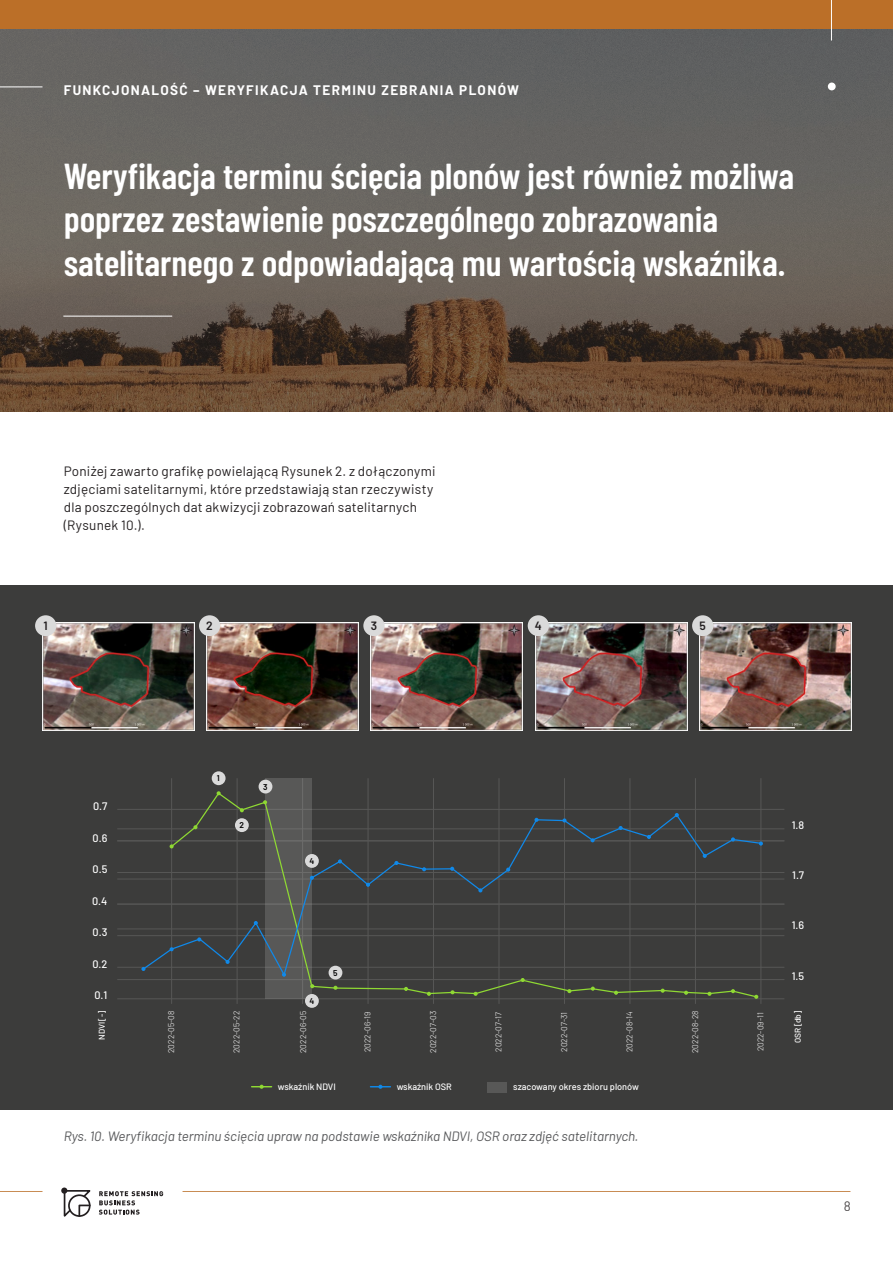
<style>
.page{position:relative;width:893px;height:1263px;background:#fff}
.page>*{position:absolute;margin:0;border:0;box-sizing:border-box;transform-origin:0 0}
.t1{font:600 36px/43.2px "Barlow Condensed";color:#fff}
.t2{font:13.5px/18px "Barlow";letter-spacing:.02em;color:#231f20}
.t3{font:italic 13.5px "Barlow";letter-spacing:-.005em;color:#57585a}
.t4{font:700 13.5px "Barlow";letter-spacing:.1em;color:#fff}
.t5{font:600 12px "Barlow";color:#231f20}
.t6{font:500 10.8px "Barlow";color:#fff}
.t7{font:500 9.15px "Barlow";color:#fff}
.t8{font:300 8.4px "Barlow";color:#fff}
.t9{font:500 8.4px "Barlow";color:#fff}
.t10{font:600 8.4px "Barlow";color:#000}
</style>
<div class="page">
<hr style="left:0;top:1191px;width:43px;height:1px;background:#bb6f28">
<hr style="left:183px;top:1191px;width:667px;height:1px;background:#bb6f28">
<svg style="left:61px;top:1187px;width:6px;height:7px"></svg>
<svg style="left:63px;top:1189px;width:100px;height:28px"></svg>
<img style="left:0;top:28px;width:893px;height:383px">
<hr style="left:63px;top:316px;width:109px;height:1px;background:#fff">
<div style="left:828px;top:83px;width:8px;height:7px;background:#fff;border-radius:50%"></div>
<div style="left:0;top:0;width:893px;height:28px;background:#bb6f28"></div>
<hr style="left:0;top:87px;width:43px;height:1px;background:#fff">
<hr style="left:831px;top:0;width:1px;height:41px;background:#fff">
<div style="left:0;top:586px;width:893px;height:174px;background:#3c3c3b"></div>
<div style="left:0;top:746px;width:893px;height:364px;background:#3c3c3b"></div>
<hr style="left:171px;top:778px;width:1px;height:226px;background:#575756">
<hr style="left:237px;top:778px;width:1px;height:226px;background:#575756">
<hr style="left:302px;top:778px;width:1px;height:226px;background:#575756">
<hr style="left:368px;top:778px;width:1px;height:226px;background:#575756">
<hr style="left:433px;top:778px;width:1px;height:226px;background:#575756">
<hr style="left:499px;top:778px;width:1px;height:226px;background:#575756">
<hr style="left:564px;top:778px;width:1px;height:226px;background:#575756">
<hr style="left:630px;top:778px;width:1px;height:226px;background:#575756">
<hr style="left:695px;top:778px;width:1px;height:226px;background:#575756">
<hr style="left:761px;top:778px;width:1px;height:226px;background:#575756">
<hr style="left:117px;top:809px;width:667px;height:1px;background:#575756">
<hr style="left:117px;top:841px;width:667px;height:1px;background:#575756">
<hr style="left:117px;top:872px;width:667px;height:1px;background:#575756">
<hr style="left:117px;top:935px;width:667px;height:1px;background:#575756">
<hr style="left:117px;top:967px;width:667px;height:1px;background:#575756">
<hr style="left:117px;top:979px;width:667px;height:1px;background:#575756">
<hr style="left:117px;top:929px;width:667px;height:1px;background:#575756">
<hr style="left:117px;top:904px;width:667px;height:1px;background:#575756">
<hr style="left:117px;top:879px;width:667px;height:1px;background:#575756">
<hr style="left:117px;top:840px;width:667px;height:1px;background:#575756">
<hr style="left:117px;top:828px;width:667px;height:1px;background:#575756">
<hr style="left:117px;top:998px;width:667px;height:1px;background:#575756">
<svg style="left:252px;top:1085px;width:20px;height:4px"></svg>
<svg style="left:370px;top:1085px;width:20px;height:4px"></svg>
<div style="left:487px;top:1082px;width:20px;height:10px;background:#585857"></div>
<div style="left:265px;top:778px;width:47px;height:221px;background:#585857"></div>
<div style="left:212px;top:771px;width:14px;height:14px;background:#dadada;border-radius:50%"></div>
<div style="left:259px;top:780px;width:13px;height:13px;background:#dadada;border-radius:50%"></div>
<div style="left:305px;top:994px;width:14px;height:14px;background:#dadada;border-radius:50%"></div>
<svg style="left:204px;top:791px;width:553px;height:207px"></svg>
<svg style="left:754px;top:995px;width:4px;height:4px"></svg>
<svg style="left:731px;top:989px;width:4px;height:4px"></svg>
<svg style="left:707px;top:992px;width:4px;height:4px"></svg>
<svg style="left:684px;top:991px;width:4px;height:4px"></svg>
<svg style="left:661px;top:989px;width:4px;height:4px"></svg>
<svg style="left:614px;top:991px;width:4px;height:4px"></svg>
<svg style="left:591px;top:986px;width:4px;height:5px"></svg>
<svg style="left:567px;top:989px;width:4px;height:4px"></svg>
<svg style="left:521px;top:978px;width:4px;height:4px"></svg>
<svg style="left:474px;top:992px;width:4px;height:4px"></svg>
<svg style="left:450px;top:990px;width:5px;height:4px"></svg>
<svg style="left:427px;top:992px;width:4px;height:4px"></svg>
<svg style="left:404px;top:987px;width:4px;height:4px"></svg>
<svg style="left:333px;top:986px;width:5px;height:4px"></svg>
<svg style="left:310px;top:984px;width:4px;height:4px"></svg>
<svg style="left:263px;top:800px;width:4px;height:4px"></svg>
<svg style="left:240px;top:808px;width:4px;height:4px"></svg>
<svg style="left:217px;top:791px;width:4px;height:4px"></svg>
<svg style="left:142px;top:813px;width:620px;height:165px"></svg>
<svg style="left:759px;top:841px;width:4px;height:4px"></svg>
<svg style="left:731px;top:837px;width:4px;height:4px"></svg>
<svg style="left:703px;top:854px;width:4px;height:4px"></svg>
<svg style="left:675px;top:813px;width:4px;height:4px"></svg>
<svg style="left:647px;top:835px;width:4px;height:4px"></svg>
<svg style="left:619px;top:826px;width:4px;height:4px"></svg>
<svg style="left:591px;top:838px;width:4px;height:4px"></svg>
<svg style="left:562px;top:818px;width:4px;height:4px"></svg>
<svg style="left:534px;top:818px;width:5px;height:4px"></svg>
<svg style="left:506px;top:867px;width:4px;height:5px"></svg>
<svg style="left:478px;top:888px;width:4px;height:4px"></svg>
<svg style="left:450px;top:867px;width:4px;height:4px"></svg>
<svg style="left:422px;top:867px;width:4px;height:4px"></svg>
<svg style="left:394px;top:861px;width:4px;height:4px"></svg>
<svg style="left:366px;top:883px;width:4px;height:4px"></svg>
<svg style="left:338px;top:859px;width:4px;height:4px"></svg>
<svg style="left:310px;top:876px;width:4px;height:4px"></svg>
<svg style="left:282px;top:973px;width:4px;height:4px"></svg>
<svg style="left:254px;top:921px;width:4px;height:4px"></svg>
<svg style="left:226px;top:960px;width:4px;height:4px"></svg>
<svg style="left:197px;top:937px;width:4px;height:4px"></svg>
<svg style="left:170px;top:947px;width:4px;height:4px"></svg>
<svg style="left:141px;top:967px;width:4px;height:4px"></svg>
<img style="left:42px;top:622px;width:152px;height:108px">
<img style="left:206px;top:622px;width:153px;height:108px">
<img style="left:371px;top:622px;width:152px;height:108px">
<img style="left:535px;top:622px;width:152px;height:108px">
<img style="left:699px;top:622px;width:153px;height:108px">
<div style="left:35px;top:615px;width:21px;height:21px;background:#dadada;border-radius:50%"></div>
<div style="left:199px;top:615px;width:21px;height:21px;background:#dadada;border-radius:50%"></div>
<div style="left:363px;top:615px;width:22px;height:21px;background:#dadada;border-radius:50%"></div>
<div style="left:528px;top:615px;width:21px;height:21px;background:#dadada;border-radius:50%"></div>
<div style="left:692px;top:615px;width:21px;height:21px;background:#dadada;border-radius:50%"></div>
<p class="t4" style="left:64px;top:81px;width:457px">FUNKCJONALOŚĆ – WERYFIKACJA TERMINU ZEBRANIA PLONÓW</p>
<h1 class="t1" style="left:64px;top:152px;width:732px">Weryfikacja terminu ścięcia plonów jest również możliwa poprzez zestawienie poszczególnego zobrazowania satelitarnego z odpowiadającą mu wartością wskaźnika.</h1>
<p class="t2" style="left:64px;top:461px;width:373px">Poniżej zawarto grafikę powielającą Rysunek 2. z dołączonymi zdjęciami satelitarnymi, które przedstawiają stan rzeczywisty dla poszczególnych dat akwizycji zobrazowań satelitarnych (Rysunek 10.).</p>
<p class="t5" style="left:44px;top:617px;width:6px">1</p>
<p class="t5" style="left:206px;top:617px;width:8px">2</p>
<p class="t5" style="left:371px;top:617px;width:8px">3</p>
<p class="t5" style="left:535px;top:617px;width:9px">4</p>
<p class="t5" style="left:699px;top:617px;width:8px">5</p>
<p class="t6" style="left:93px;top:798px;width:16px">0.7</p>
<p class="t6" style="left:93px;top:830px;width:16px">0.6</p>
<p class="t6" style="left:93px;top:861px;width:16px">0.5</p>
<p class="t6" style="left:92px;top:893px;width:17px">0.4</p>
<p class="t6" style="left:93px;top:924px;width:16px">0.3</p>
<p class="t6" style="left:92px;top:956px;width:17px">0.2</p>
<p class="t6" style="left:94px;top:987px;width:14px">0.1</p>
<p class="t10" style="left:217px;top:772px;width:4px">1</p>
<p class="t10" style="left:240px;top:819px;width:6px">2</p>
<p class="t10" style="left:263px;top:780px;width:6px">3</p>
<p class="t10" style="left:309px;top:855px;width:6px">4</p>
<p class="t10" style="left:309px;top:995px;width:6px">4</p>
<p class="t10" style="left:333px;top:966px;width:6px">5</p>
<p class="t6" style="left:792px;top:817px;width:14px">1.8</p>
<p class="t6" style="left:792px;top:867px;width:14px">1.7</p>
<p class="t6" style="left:792px;top:917px;width:14px">1.6</p>
<p class="t6" style="left:792px;top:968px;width:14px">1.5</p>
<p class="t9" style="left:96px;top:1040px;width:31px;rotate:-90deg">NDVI [-]</p>
<p class="t9" style="left:792px;top:1043px;width:34px;rotate:-90deg">OSR [db]</p>
<p class="t8" style="left:165px;top:1053px;width:44px;rotate:-90deg">2022-05-08</p>
<p class="t8" style="left:231px;top:1053px;width:44px;rotate:-90deg">2022-05-22</p>
<p class="t8" style="left:297px;top:1053px;width:44px;rotate:-90deg">2022-06-05</p>
<p class="t8" style="left:362px;top:1052px;width:42px;rotate:-90deg">2022-06-19</p>
<p class="t8" style="left:427px;top:1053px;width:44px;rotate:-90deg">2022-07-03</p>
<p class="t8" style="left:492px;top:1052px;width:41px;rotate:-90deg">2022-07-17</p>
<p class="t8" style="left:558px;top:1052px;width:42px;rotate:-90deg">2022-07-31</p>
<p class="t8" style="left:623px;top:1052px;width:42px;rotate:-90deg">2022-08-14</p>
<p class="t8" style="left:689px;top:1053px;width:44px;rotate:-90deg">2022-08-28</p>
<p class="t8" style="left:754px;top:1051px;width:41px;rotate:-90deg">2022-09-11</p>
<p class="t7" style="left:278px;top:1080px;width:59px">wskaźnik NDVI</p>
<p class="t7" style="left:397px;top:1080px;width:57px">wskaźnik OSR</p>
<p class="t7" style="left:513px;top:1080px;width:127px">szacowany okres zbioru plonów</p>
<p class="t3" style="left:64px;top:1126px;width:576px">Rys. 10. Weryfikacja terminu ścięcia upraw na podstawie wskaźnika NDVI, OSR oraz zdjęć satelitarnych.</p>
<p class="t2" style="left:843px;top:1196px;width:9px">8</p>
</div>
